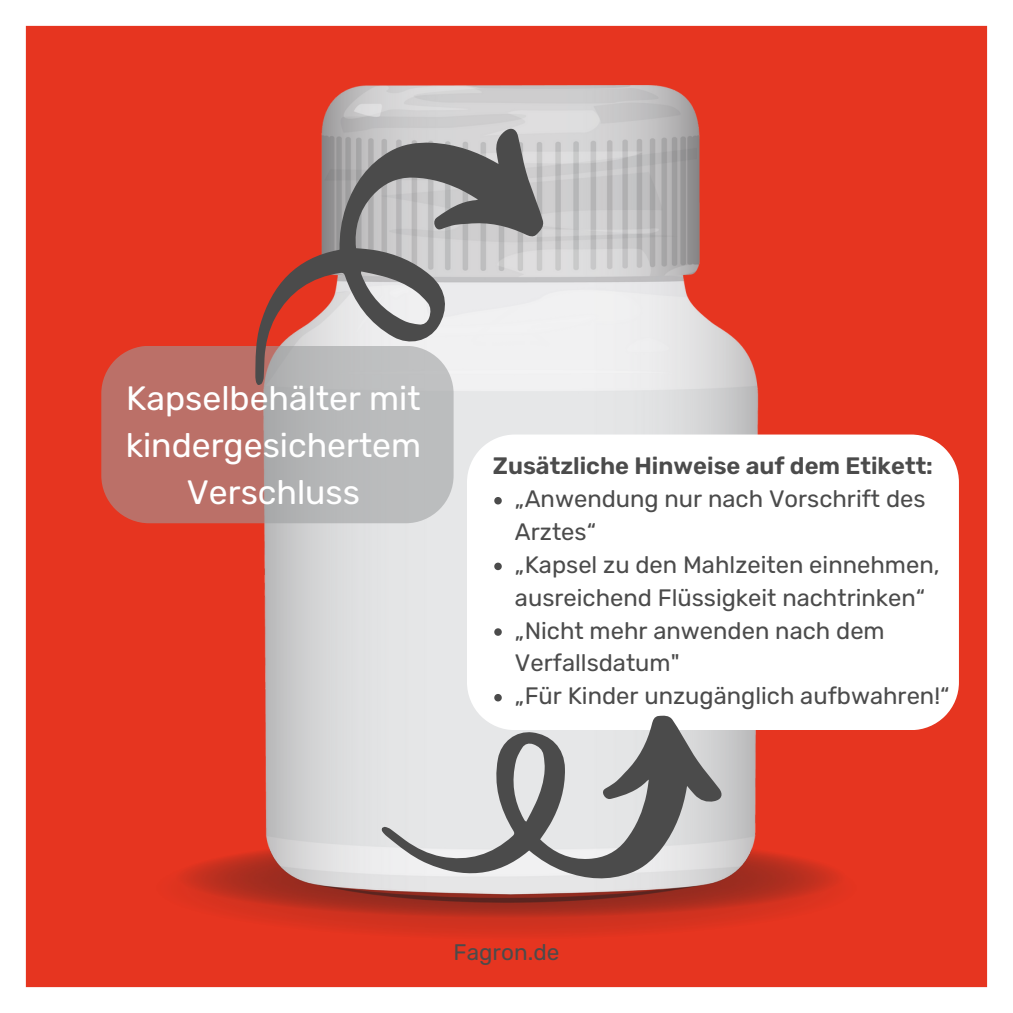
<style>
.page{position:relative;width:1013px;height:1013px;background:#fff}
.page>*{position:absolute;margin:0;border:0;box-sizing:border-box;transform-origin:0 0}
.t1{font:33.75px/46.9px "Rubik";color:#fff;text-align:center}
.t2{font:23.75px/32.8px "Rubik";color:#4b4b4b}
.t3{font:600 23.75px "Rubik";color:#4b4b4b}
.t4{font:22.5px "Rubik";color:#4b4b4b}
</style>
<div class="page">
<div style="left:25px;top:25px;width:963px;height:963px;background:#e63520"></div>
<img style="left:154px;top:85px;width:705px;height:854px">
<svg style="left:467px;top:434px;width:491px;height:296px"></svg>
<svg style="left:101px;top:346px;width:352px;height:177px;background:#bb8580"></svg>
<svg style="left:237px;top:67px;width:336px;height:392px;background:#c29894"></svg>
<svg style="left:375px;top:638px;width:367px;height:312px"></svg>
<svg style="left:494px;top:497px;width:8px;height:7px"></svg>
<svg style="left:494px;top:562px;width:8px;height:8px"></svg>
<svg style="left:494px;top:628px;width:8px;height:7px"></svg>
<svg style="left:494px;top:694px;width:8px;height:7px"></svg>
<p class="t1" style="left:126px;top:375px;width:297px">Kapselbehälter mit kindergesichertem<br>Verschluss</p>
<p class="t3" style="left:493px;top:452px;width:441px">Zusätzliche Hinweise auf dem Etikett:</p>
<p class="t2" style="left:515px;top:483px;width:412px">„Anwendung nur nach Vorschrift des<br>Arztes“</p>
<p class="t2" style="left:515px;top:548px;width:426px">„Kapsel zu den Mahlzeiten einnehmen, ausreichend Flüssigkeit nachtrinken“</p>
<p class="t2" style="left:515px;top:614px;width:371px">„Nicht mehr anwenden nach dem<br>Verfallsdatum"</p>
<p class="t2" style="left:515px;top:679px;width:436px">„Für Kinder unzugänglich aufbwahren!“</p>
<p class="t4" style="left:453px;top:938px;width:107px">Fagron.de</p>
</div>
